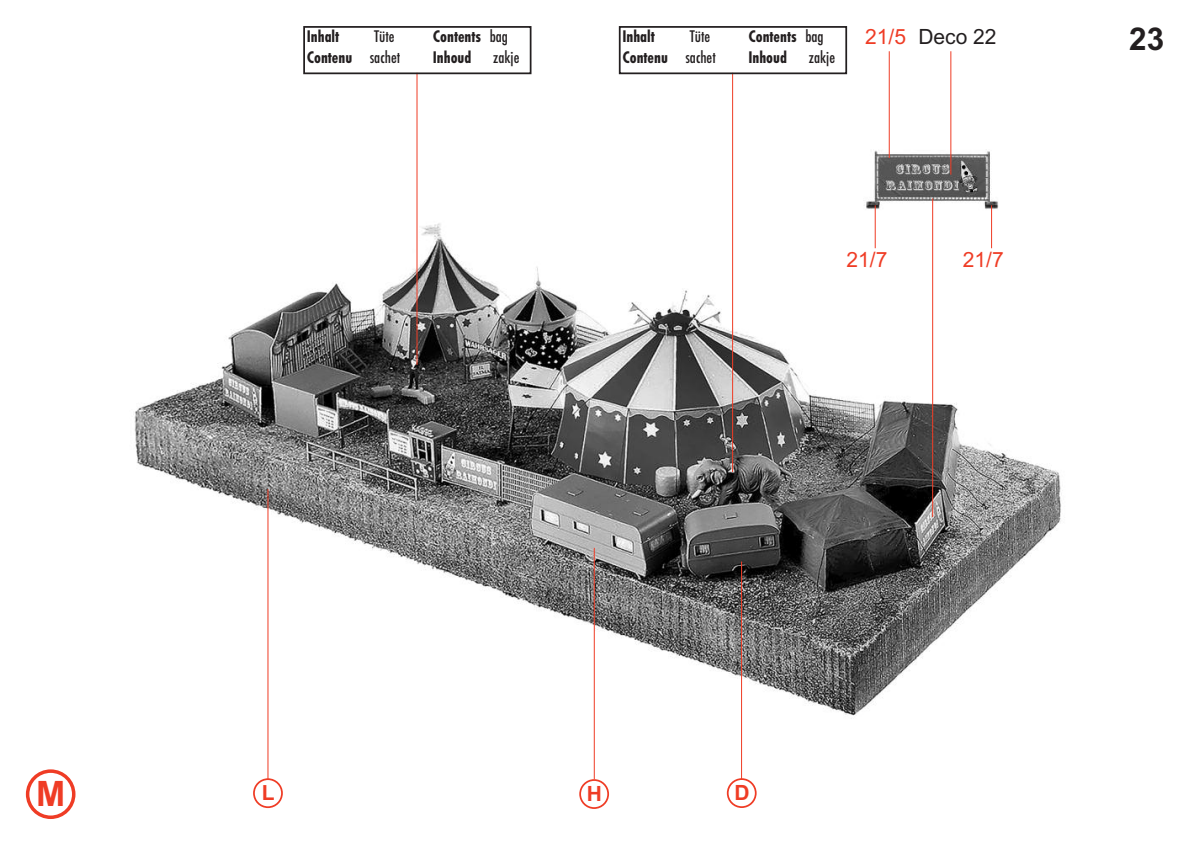
<style>
.page{position:relative;width:1191px;height:844px;background:#fff}
.page>*{position:absolute;margin:0;border:0;box-sizing:border-box;transform-origin:0 0}
.t1{font:700 35px "Arial";color:#ef3c25}
.t2{font:700 31.5px "Arial";color:#231f20}
.t3{font:21px "Arial";color:#ef3c25}
.t4{font:21px "Arial";color:#231f20}
.t5{font:700 21px "Arial";color:#ef3c25}
.t6{font:17.5px "Futura EF Bold Con";color:#231f20}
.t7{font:17.5px "Futura EF Medium Con";color:#231f20}
.s1{font-family:"Futura EF Medium Con"}
</style>
<div class="page">
<img style="left:134px;top:214px;width:928px;height:509px">
<hr style="left:741px;top:561px;width:1px;height:218px;background:#ef3c25">
<hr style="left:267px;top:489px;width:1px;height:290px;background:#ef3c25">
<hr style="left:594px;top:547px;width:1px;height:232px;background:#ef3c25">
<svg style="left:727px;top:778px;width:29px;height:29px"></svg>
<svg style="left:579px;top:779px;width:30px;height:29px"></svg>
<svg style="left:26px;top:769px;width:49px;height:49px"></svg>
<svg style="left:253px;top:778px;width:30px;height:29px"></svg>
<div style="left:860px;top:144px;width:147px;height:76px;background:#fff"></div>
<img style="left:866px;top:149px;width:133px;height:61px">
<hr style="left:888px;top:51px;width:1px;height:107px;background:#ef3c25">
<hr style="left:732px;top:73px;width:1px;height:399px;background:#ef3c25">
<hr style="left:950px;top:51px;width:1px;height:124px;background:#ef3c25">
<hr style="left:932px;top:198px;width:1px;height:319px;background:#ef3c25">
<hr style="left:874px;top:205px;width:1px;height:43px;background:#ef3c25">
<hr style="left:991px;top:205px;width:1px;height:43px;background:#ef3c25">
<div style="left:619px;top:26px;width:228px;height:48px;border:2px solid #231f20"></div>
<hr style="left:416px;top:73px;width:1px;height:292px;background:#ef3c25">
<div style="left:303px;top:26px;width:228px;height:48px;border:2px solid #231f20"></div>
<p class="t6" style="left:307px;top:29px;width:34px">Inhalt</p>
<p class="t7" style="left:374px;top:29px;width:22px">Tüte</p>
<p class="t6" style="left:433px;top:29px;width:77px">Contents <span class="s1">bag</span></p>
<p class="t6" style="left:307px;top:50px;width:95px">Contenu <span class="s1">sachet</span></p>
<p class="t6" style="left:433px;top:50px;width:88px">Inhoud <span class="s1">zakje</span></p>
<p class="t6" style="left:622px;top:29px;width:34px">Inhalt</p>
<p class="t7" style="left:689px;top:29px;width:22px">Tüte</p>
<p class="t6" style="left:748px;top:29px;width:77px">Contents <span class="s1">bag</span></p>
<p class="t4" style="left:918px;top:25px;width:80px">Deco 22</p>
<p class="t6" style="left:622px;top:50px;width:95px">Contenu <span class="s1">sachet</span></p>
<p class="t6" style="left:748px;top:50px;width:88px">Inhoud <span class="s1">zakje</span></p>
<p class="t3" style="left:865px;top:25px;width:42px">21/5</p>
<p class="t3" style="left:846px;top:247px;width:42px">21/7</p>
<p class="t3" style="left:962px;top:247px;width:42px">21/7</p>
<h2 class="t2" style="left:1129px;top:20px;width:37px">23</h2>
<h1 class="t1" style="left:36px;top:773px;width:31px">M</h1>
<p class="t5" style="left:262px;top:780px;width:14px">L</p>
<p class="t5" style="left:587px;top:781px;width:17px">H</p>
<p class="t5" style="left:734px;top:780px;width:17px">D</p>
</div>
